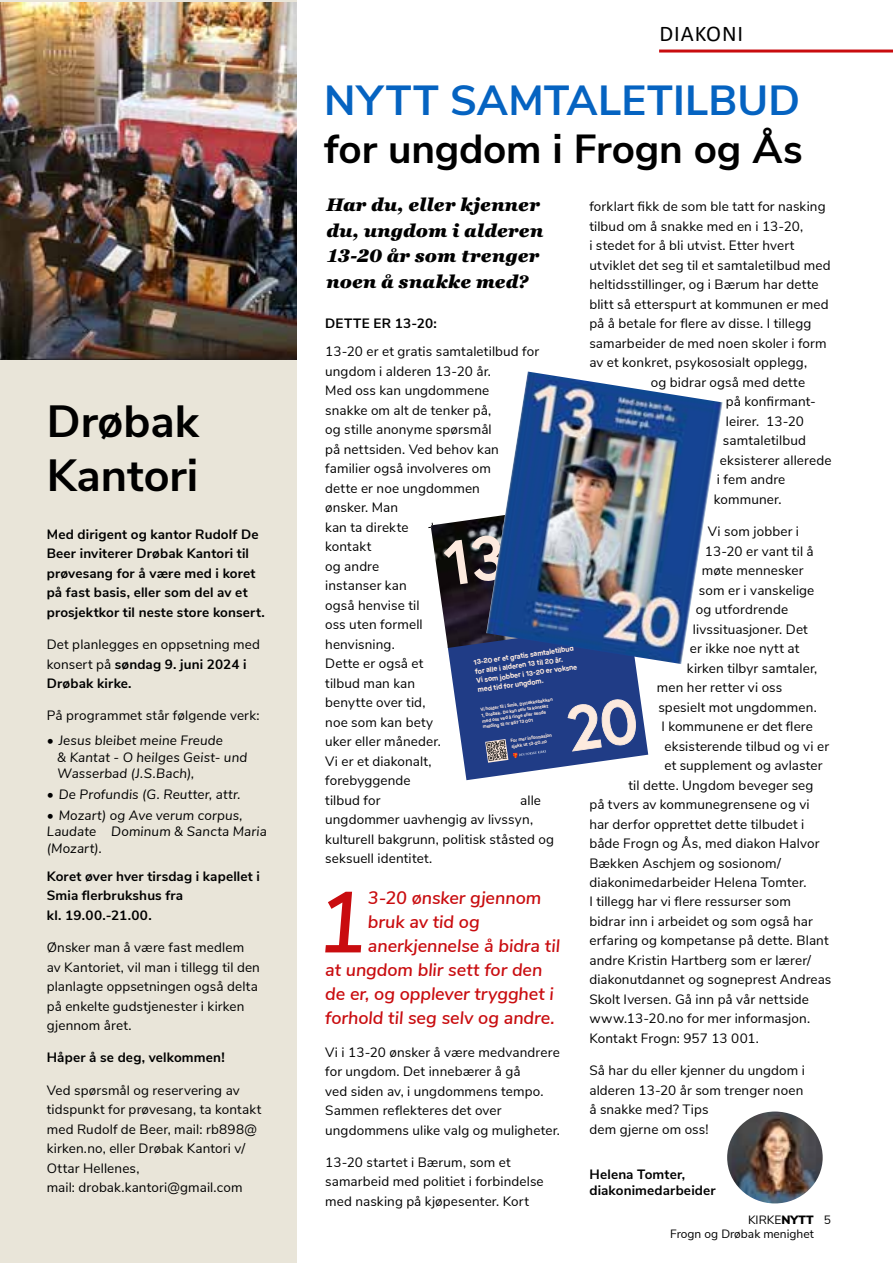
<style>
.page{position:relative;width:893px;height:1263px;background:#fff}
.page>*{position:absolute;margin:0;border:0;box-sizing:border-box;transform-origin:0 0}
.t1{font:italic 600 86.1px "Nunito Sans";color:#c90c0f}
.t2{font:700 45px/54px "Nunito Sans";color:#000}
.t3{font:700 42px "Nunito Sans";letter-spacing:.005em;color:#0563c1}
.t4{font:700 40.5px "Nunito Sans";letter-spacing:-.005em;color:#000}
.t5{font:22.5px "Calibri";letter-spacing:.04em;color:#000}
.t6{font:italic 600 18px "Nunito Sans";letter-spacing:-.005em;color:#c90c0f}
.t7{font:italic 900 18px/25.5px "Georgia Pro";letter-spacing:.005em;color:#000}
.t8{font:13.5px/19.5px "Nunito Sans";letter-spacing:.01em;color:#000}
.t9{font:700 13.5px/19.5px "Nunito Sans";letter-spacing:.01em;color:#000}
.t10{font:italic 13.5px/16.5px "Nunito Sans";letter-spacing:.01em;color:#000}
.t11{font:12px/14.4px "Nunito Sans";color:#000}
.t12{font:700 7.05px/9.3px "Maison Neue";color:#fdeade}
.t13{font:700 4.5px/5.8px "Maison Neue";color:#fdeade}
.s1{font-weight:700}
.s2{font-weight:900}
</style>
<div class="page">
<hr style="left:659px;top:50px;width:234px;height:3px;background:#c90c0f">
<svg style="left:428px;top:517px;width:221px;height:263px"></svg>
<img style="left:486px;top:371px;width:237px;height:293px">
<div style="left:0;top:0;width:297px;height:1263px;background:#e9e5d9"></div>
<img style="left:0;top:3px;width:296px;height:356px">
<img style="left:727px;top:1111px;width:96px;height:92px">
<h2 class="t2" style="left:47px;top:391px;width:154px">Drøbak<br>Kantori</h2>
<p class="t9" style="left:47px;top:524px;width:220px">Med dirigent og kantor Rudolf De Beer inviterer Drøbak Kantori til prøvesang for å være med i koret på fast basis, eller som del av et prosjektkor til neste store konsert.</p>
<p class="t8" style="left:47px;top:634px;width:215px">Det planlegges en oppsetning med konsert på <span class="s1">søndag 9. juni 2024 i<br>Drøbak kirke.</span></p>
<p class="t8" style="left:47px;top:705px;width:214px">På programmet står følgende verk:</p>
<p class="t10" style="left:57px;top:732px;width:192px;text-indent:-10px">• Jesus bleibet meine Freude<br>&amp; Kantat - O heilges Geist- und<br>Wasserbad (J.S.Bach),</p>
<p class="t10" style="left:47px;top:785px;width:195px">• De Profundis (G. Reutter, attr.</p>
<p class="t10" style="left:47px;top:806px;width:222px">• Mozart) og Ave verum corpus,<br>Laudate Dominum &amp; Sancta Maria (Mozart).</p>
<p class="t9" style="left:47px;top:866px;width:215px">Koret øver hver tirsdag i kapellet i<br>Smia flerbrukshus fra<br>kl. 19.00.-21.00.</p>
<p class="t8" style="left:47px;top:937px;width:215px">Ønsker man å være fast medlem av Kantoriet, vil man i tillegg til den planlagte oppsetningen også delta på enkelte gudstjenester i kirken gjennom året.</p>
<p class="t9" style="left:47px;top:1047px;width:179px">Håper å se deg, velkommen!</p>
<p class="t8" style="left:47px;top:1079px;width:216px">Ved spørsmål og reservering av tidspunkt for prøvesang, ta kontakt med Rudolf de Beer, mail: rb898@ kirken.no, eller Drøbak Kantori v/<br>Ottar Hellenes,<br>mail: drobak.kantori@gmail.com</p>
<h3 class="t5" style="left:659px;top:18px;width:85px">DIAKONI</h3>
<h3 class="t3" style="left:324px;top:69px;width:477px">NYTT SAMTALETILBUD</h3>
<h3 class="t4" style="left:324px;top:120px;width:480px">for ungdom i Frogn og Ås</h3>
<h3 class="t7" style="left:326px;top:193px;width:219px">Har du, eller kjenner du, ungdom i alderen<br>13-20 år som trenger noen å snakke med?</h3>
<p class="t9" style="left:325px;top:313px;width:113px">DETTE ER 13-20:</p>
<p class="t8" style="left:325px;top:341px;width:215px">13-20 er et gratis samtaletilbud for ungdom i alderen 13-20 år.<br>Med oss kan ungdommene<br>snakke om alt de tenker på,<br>og stille anonyme spørsmål<br>på nettsiden. Ved behov kan familier også involveres om<br>dette er noe ungdommen<br>ønsker. Man<br>kan ta direkte<br>kontakt<br>og andre<br>instanser kan<br>også henvise til<br>oss uten formell<br>henvisning.<br>Dette er også et<br>tilbud man kan<br>benytte over tid,<br>noe som kan bety<br>uker eller måneder.<br>Vi er et diakonalt,<br>forebyggende<br>tilbud for</p>
<p class="t12" style="left:473px;top:657px;width:103px;rotate:-8deg">13-20 er et gratis samtaletilbud for alle i alderen 13 til 20 år.<br>Vi som jobber i 13-20 er voksne med tid for ungdom.</p>
<p class="t13" style="left:480px;top:706px;width:74px;rotate:-8deg">Vi holder til i Smia, Dyrløkkebakken<br>1, Drøbak. Du kan selv ta kontakt med oss ved å ringe eller sende melding til nr 957 13 001</p>
<p class="t13" style="left:510px;top:738px;width:43px;rotate:-8deg">For mer informasjon sjekk ut 13-20.no</p>
<p class="t8" style="left:325px;top:789px;width:230px;text-indent:195px">alle ungdommer uavhengig av livssyn, kulturell bakgrunn, politisk ståsted og seksuell identitet.</p>
<h1 class="t1" style="left:316px;top:859px;width:53px">1</h1>
<h3 class="t6" style="left:368px;top:885px;width:175px">3-20 ønsker gjennom</h3>
<h3 class="t6" style="left:368px;top:909px;width:113px">bruk av tid og</h3>
<h3 class="t6" style="left:368px;top:933px;width:194px">anerkjennelse å bidra til</h3>
<h3 class="t6" style="left:325px;top:957px;width:219px">at ungdom blir sett for den</h3>
<h3 class="t6" style="left:325px;top:981px;width:230px">de er, og opplever trygghet i</h3>
<h3 class="t6" style="left:325px;top:1005px;width:231px">forhold til seg selv og andre.</h3>
<p class="t8" style="left:325px;top:1041px;width:236px">Vi i 13-20 ønsker å være medvandrere for ungdom. Det innebærer å gå<br>ved siden av, i ungdommens tempo.<br>Sammen reflekteres det over ungdommens ulike valg og muligheter.</p>
<p class="t8" style="left:325px;top:1152px;width:220px">13-20 startet i Bærum, som et samarbeid med politiet i forbindelse med nasking på kjøpesenter. Kort</p>
<p class="t8" style="left:589px;top:196px;width:238px">forklart fikk de som ble tatt for nasking</p>
<p class="t8" style="left:589px;top:216px;width:215px">tilbud om å snakke med en i 13-20,</p>
<p class="t8" style="left:589px;top:235px;width:207px">i stedet for å bli utvist. Etter hvert</p>
<p class="t8" style="left:589px;top:255px;width:243px">utviklet det seg til et samtaletilbud med</p>
<p class="t8" style="left:589px;top:274px;width:231px">heltidsstillinger, og i Bærum har dette</p>
<p class="t8" style="left:589px;top:294px;width:241px">blitt så etterspurt at kommunen er med</p>
<p class="t8" style="left:589px;top:313px;width:224px">på å betale for flere av disse. I tillegg</p>
<p class="t8" style="left:589px;top:333px;width:239px">samarbeider de med noen skoler i form</p>
<p class="t8" style="left:589px;top:352px;width:219px">av et konkret, psykososialt opplegg,</p>
<p class="t8" style="left:651px;top:372px;width:156px">og bidrar også med dette</p>
<p class="t8" style="left:726px;top:391px;width:92px">på konfirmant-</p>
<p class="t8" style="left:726px;top:410px;width:80px">leirer. 13-20</p>
<p class="t8" style="left:723px;top:430px;width:85px">samtaletilbud</p>
<p class="t8" style="left:720px;top:449px;width:113px">eksisterer allerede</p>
<p class="t8" style="left:717px;top:469px;width:70px">i fem andre</p>
<p class="t8" style="left:714px;top:488px;width:69px">kommuner.</p>
<p class="t8" style="left:708px;top:521px;width:93px">Vi som jobber i</p>
<p class="t8" style="left:705px;top:540px;width:110px">13-20 er vant til å</p>
<p class="t8" style="left:702px;top:560px;width:103px">møte mennesker</p>
<p class="t8" style="left:699px;top:579px;width:117px">som er i vanskelige</p>
<p class="t8" style="left:696px;top:599px;width:94px">og utfordrende</p>
<p class="t8" style="left:693px;top:618px;width:116px">livssituasjoner. Det</p>
<p class="t8" style="left:690px;top:638px;width:111px">er ikke noe nytt at</p>
<p class="t8" style="left:687px;top:657px;width:132px">kirken tilbyr samtaler,</p>
<p class="t8" style="left:657px;top:677px;width:127px">men her retter vi oss</p>
<p class="t8" style="left:658px;top:696px;width:160px">spesielt mot ungdommen.</p>
<p class="t8" style="left:661px;top:716px;width:153px">I kommunene er det flere</p>
<p class="t8" style="left:664px;top:735px;width:166px">eksisterende tilbud og vi er</p>
<p class="t8" style="left:664px;top:755px;width:160px">et supplement og avlaster</p>
<p class="t8" style="left:628px;top:774px;width:187px">til dette. Ungdom beveger seg</p>
<p class="t8" style="left:589px;top:794px;width:222px">på tvers av kommunegrensene og vi</p>
<p class="t8" style="left:589px;top:813px;width:216px">har derfor opprettet dette tilbudet i</p>
<p class="t8" style="left:589px;top:833px;width:232px">både Frogn og Ås, med diakon Halvor</p>
<p class="t8" style="left:589px;top:852px;width:193px">Bækken Aschjem og sosionom/</p>
<p class="t8" style="left:589px;top:872px;width:219px">diakonimedarbeider Helena Tomter.</p>
<p class="t8" style="left:589px;top:891px;width:203px">I tillegg har vi flere ressurser som</p>
<p class="t8" style="left:589px;top:911px;width:225px">bidrar inn i arbeidet og som også har</p>
<p class="t8" style="left:589px;top:930px;width:241px">erfaring og kompetanse på dette. Blant</p>
<p class="t8" style="left:589px;top:950px;width:223px">andre Kristin Hartberg som er lærer/</p>
<p class="t8" style="left:589px;top:969px;width:244px">diakonutdannet og sogneprest Andreas</p>
<p class="t8" style="left:589px;top:989px;width:221px">Skolt Iversen. Gå inn på vår nettside</p>
<p class="t8" style="left:589px;top:1008px;width:222px">www.13-20.no for mer informasjon.</p>
<p class="t8" style="left:589px;top:1028px;width:171px">Kontakt Frogn: 957 13 001.</p>
<p class="t8" style="left:589px;top:1060px;width:217px">Så har du eller kjenner du ungdom i alderen 13-20 år som trenger noen å snakke med? Tips<br>dem gjerne om oss!</p>
<p class="t9" style="left:589px;top:1165px;width:128px;line-height:16.2px">Helena Tomter, diakonimedarbeider</p>
<p class="t11" style="left:670px;top:1212px;width:162px;text-indent:78px">KIRKE<span class="s2">NYTT</span> 5<br>Frogn og Drøbak menighet</p>
</div>
